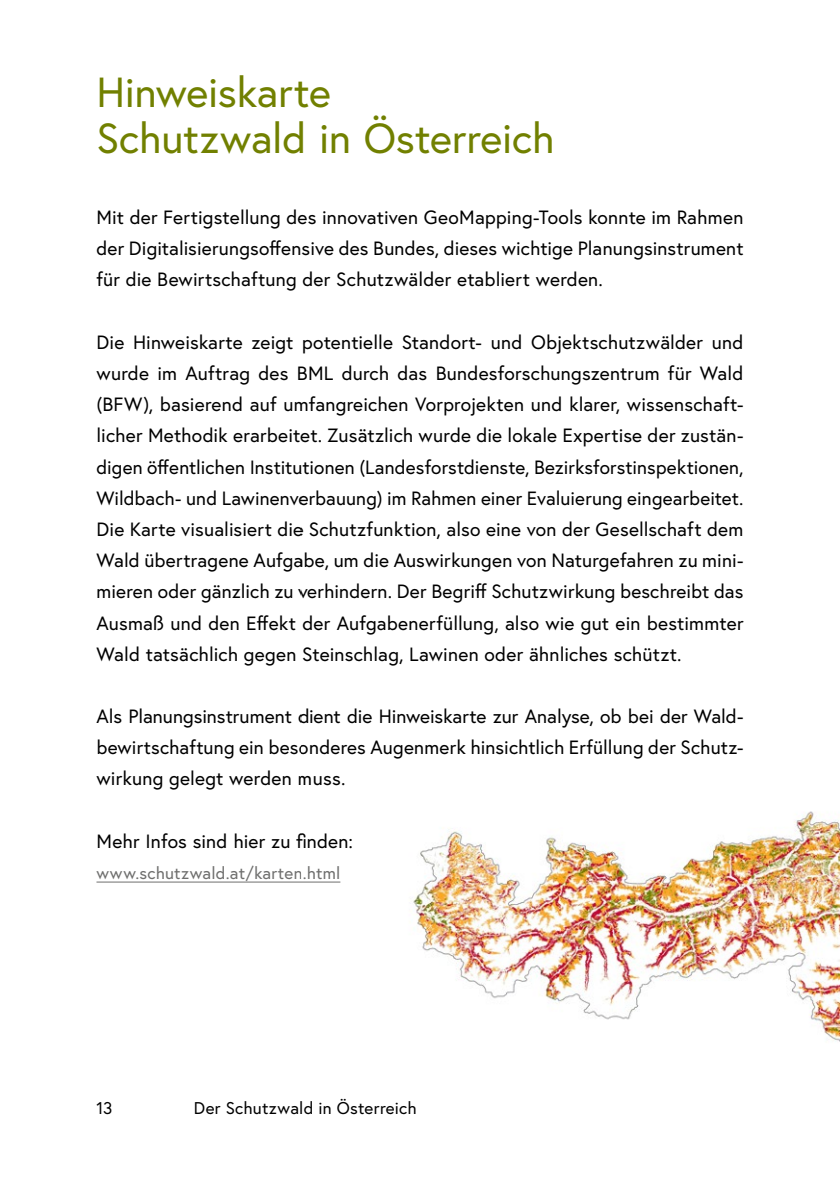
<style>
.page{position:relative;width:840px;height:1191px;background:#fff}
.page>*{position:absolute;margin:0;border:0;box-sizing:border-box;transform-origin:0 0}
.h1_ohne_Nummer{font:42px/46.2px "Europa Austria";letter-spacing:-.005em;color:#718000}
.p_Anhang{font:19.2px/31.2px "Europa Austria";letter-spacing:.01em;color:#000;text-align:justify}
.p_Bildbeschriftung{font:17px "Europa Austria";letter-spacing:.015em;color:#6f6f6e}
.t1{font:17px "Europa Austria";letter-spacing:.015em;color:#000}
</style>
<div class="page">
<hr style="left:96px;top:881px;width:244px;height:1px;background:#6f6f6e">
<img style="left:301px;top:811px;width:538px;height:230px">
<h1 class="h1_ohne_Nummer" style="left:96px;top:68px;width:459px">Hinweiskarte<br>Schutzwald in Österreich</h1>
<p class="p_Anhang" style="left:96px;top:201px;width:648px">Mit der Fertigstellung des innovativen GeoMapping-Tools konnte im Rahmen der Digitalisierungsoffensive des Bundes, dieses wichtige Planungsinstrument für die Bewirtschaftung der Schutzwälder etabliert werden.</p>
<p class="p_Anhang" style="left:96px;top:326px;width:648px">Die Hinweiskarte zeigt potentielle Standort- und Objektschutzwälder und wurde im Auftrag des BML durch das Bundesforschungszentrum für Wald (BFW), basierend auf umfangreichen Vorprojekten und klarer, wissenschaft&shy;licher Methodik erarbeitet. Zusätzlich wurde die lokale Expertise der zustän&shy;digen öffentlichen Institutionen (Landesforstdienste, Bezirksforstinspektionen, Wildbach- und Lawinenverbauung) im Rahmen einer Evaluierung eingearbeitet.<br>Die Karte visualisiert die Schutzfunktion, also eine von der Gesellschaft dem Wald übertragene Aufgabe, um die Auswirkungen von Naturgefahren zu mini&shy;mieren oder gänzlich zu verhindern. Der Begriff Schutzwirkung beschreibt das Ausmaß und den Effekt der Aufgabenerfüllung, also wie gut ein bestimmter Wald tatsächlich gegen Steinschlag, Lawinen oder ähnliches schützt.</p>
<p class="p_Anhang" style="left:96px;top:700px;width:648px">Als Planungsinstrument dient die Hinweiskarte zur Analyse, ob bei der Wald&shy;bewirtschaftung ein besonderes Augenmerk hinsichtlich Erfüllung der Schutz&shy;wirkung gelegt werden muss.</p>
<p class="p_Anhang" style="left:96px;top:825px;width:258px">Mehr Infos sind hier zu finden:</p>
<p class="p_Bildbeschriftung" style="left:96px;top:862px;width:245px">www.schutzwald.at/karten.html</p>
<p class="t1" style="left:96px;top:1096px;width:17px">13</p>
<p class="t1" style="left:194px;top:1096px;width:224px">Der Schutzwald in Österreich</p>
</div>
